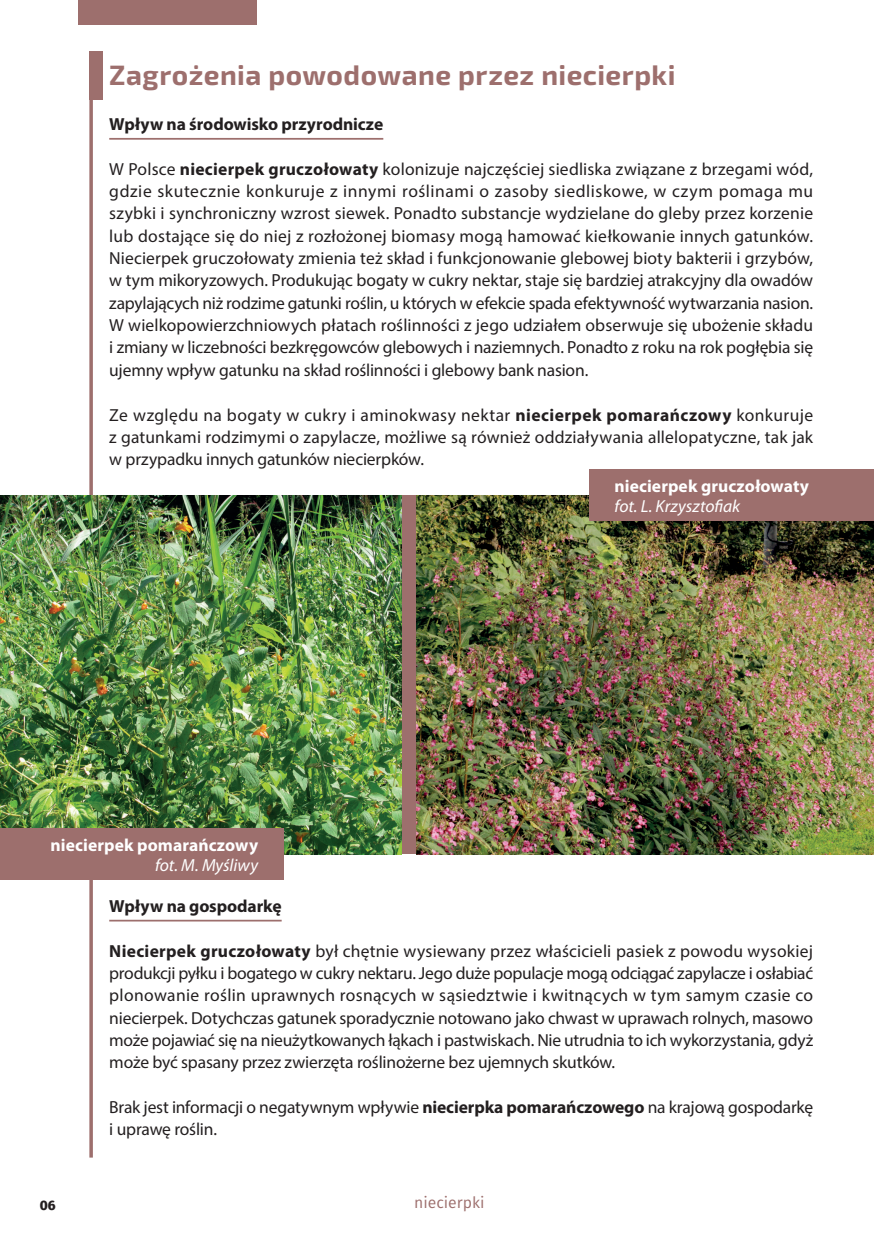
<style>
.page{position:relative;width:874px;height:1241px;background:#fff}
.page>*{position:absolute;margin:0;border:0;box-sizing:border-box;transform-origin:0 0}
.t1{font:700 28px "Exo 2.0";letter-spacing:.015em;color:#9d6f6d}
.t2{font:17.5px/22.4px "Myriad Pro";letter-spacing:-.01em;color:#231f20;text-align:justify}
.t3{font:700 17.5px "Myriad Pro";letter-spacing:-.005em;color:#231f20}
.t4{font:700 17.5px "Myriad Pro";letter-spacing:.005em;color:#fff}
.t5{font:italic 17.5px "Myriad Pro";letter-spacing:-.005em;color:#fff}
.t6{font:15.75px "Fira Sans";color:#9d6f6d}
.t7{font:800 13.65px "Fira Sans";color:#231f20}
.s1{font-weight:700}
</style>
<div class="page">
<div style="left:78px;top:0;width:179px;height:25px;background:#9d6f6d"></div>
<div style="left:89px;top:51px;width:14px;height:48px;background:#9d6f6d"></div>
<svg style="left:89px;top:99px;width:4px;height:1058px;background:#a8807e"></svg>
<hr style="left:109px;top:138px;width:274px;height:2px;background:#9d6f6d">
<hr style="left:109px;top:919px;width:172px;height:2px;background:#9d6f6d">
<div style="left:402px;top:496px;width:471px;height:357px;background:#9d6f6d"></div>
<img style="left:416px;top:496px;width:457px;height:357px">
<img style="left:0;top:496px;width:401px;height:357px">
<div style="left:0;top:828px;width:283px;height:51px;background:#9d6f6d"></div>
<div style="left:589px;top:470px;width:284px;height:51px;background:#9d6f6d"></div>
<h1 class="t1" style="left:109px;top:59px;width:567px">Zagrożenia powodowane przez niecierpki</h1>
<p class="t3" style="left:109px;top:113px;width:275px">Wpływ na środowisko przyrodnicze</p>
<p class="t2" style="left:109px;top:157px;width:705px">W Polsce <span class="s1">niecierpek gruczołowaty</span> kolonizuje najczęściej siedliska związane z brzegami wód, gdzie skutecznie konkuruje z innymi roślinami o zasoby siedliskowe, w czym pomaga mu szybki i synchroniczny wzrost siewek. Ponadto substancje wydzielane do gleby przez korzenie lub dostające się do niej z rozłożonej biomasy mogą hamować kiełkowanie innych gatunków.<br>Niecierpek gruczołowaty zmienia też skład i funkcjonowanie glebowej bioty bakterii i grzybów, w tym mikoryzowych. Produkując bogaty w cukry nektar, staje się bardziej atrakcyjny dla owadów zapylających niż rodzime gatunki roślin, u których w efekcie spada efektywność wytwarzania nasion.<br>W wielkopowierzchniowych płatach roślinności z jego udziałem obserwuje się ubożenie składu i zmiany w liczebności bezkręgowców glebowych i naziemnych. Ponadto z roku na rok pogłębia się ujemny wpływ gatunku na skład roślinności i glebowy bank nasion.</p>
<p class="t2" style="left:109px;top:403px;width:705px">Ze względu na bogaty w cukry i aminokwasy nektar <span class="s1">niecierpek pomarańczowy</span> konkuruje z gatunkami rodzimymi o zapylacze, możliwe są również oddziaływania allelopatyczne, tak jak w przypadku innych gatunków niecierpków.</p>
<p class="t4" style="left:51px;top:833px;width:209px">niecierpek pomarańczowy</p>
<p class="t5" style="left:155px;top:853px;width:105px">fot. M. Myśliwy</p>
<p class="t4" style="left:614px;top:475px;width:196px">niecierpek gruczołowaty</p>
<p class="t5" style="left:614px;top:495px;width:127px">fot. L. Krzysztofiak</p>
<p class="t3" style="left:109px;top:894px;width:174px">Wpływ na gospodarkę</p>
<p class="t2" style="left:109px;top:939px;width:705px"><span class="s1">Niecierpek gruczołowaty</span> był chętnie wysiewany przez właścicieli pasiek z powodu wysokiej produkcji pyłku i bogatego w cukry nektaru. Jego duże populacje mogą odciągać zapylacze i osłabiać plonowanie roślin uprawnych rosnących w sąsiedztwie i kwitnących w tym samym czasie co niecierpek. Dotychczas gatunek sporadycznie notowano jako chwast w uprawach rolnych, masowo może pojawiać się na nieużytkowanych łąkach i pastwiskach. Nie utrudnia to ich wykorzystania, gdyż może być spasany przez zwierzęta roślinożerne bez ujemnych skutków.</p>
<p class="t2" style="left:109px;top:1095px;width:705px">Brak jest informacji o negatywnym wpływie <span class="s1">niecierpka pomarańczowego</span> na krajową gospodarkę i uprawę roślin.</p>
<p class="t7" style="left:40px;top:1193px;width:17px">06</p>
<p class="t6" style="left:414px;top:1190px;width:72px">niecierpki</p>
</div>
